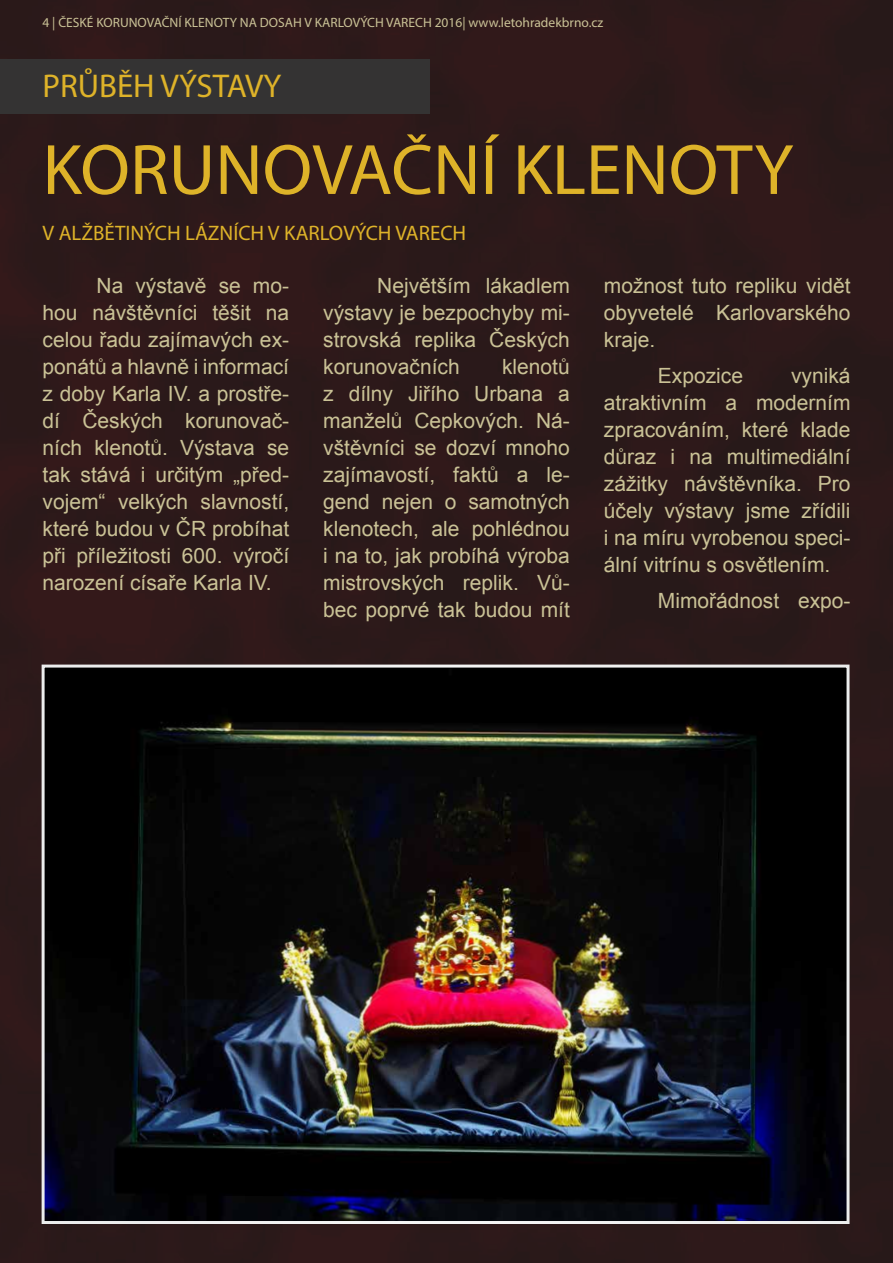
<style>
.page{position:relative;width:893px;height:1263px;background:#2c191a}
.page>*{position:absolute;margin:0;border:0;box-sizing:border-box;transform-origin:0 0}
.t1{font:72px "Myriad Pro";color:#deb329}
.t2{font:33px "Myriad Pro";color:#deb329}
.t3{font:21px/27px "Arial";color:#cac296;text-align:justify}
.t4{font:21px "Myriad Pro";color:#deb329}
.t5{font:13.5px "Myriad Pro";color:#cac296}
</style>
<div class="page">
<img style="left:46px;top:668px;width:799px;height:552px">
<div style="left:42px;top:664px;width:807px;height:560px;border:3px solid #fff"></div>
<div style="left:0;top:60px;width:429px;height:54px;background:#343333"></div>
<p class="t5" style="left:43px;top:14px;width:562px">4 | ČESKÉ KORUNOVAČNÍ KLENOTY NA DOSAH V KARLOVÝCH VARECH 2016| www.letohradekbrno.cz</p>
<h2 class="t2" style="left:43px;top:66px;width:240px">PRŮBĚH VÝSTAVY</h2>
<h1 class="t1" style="left:43px;top:125px;width:752px">KORUNOVAČNÍ KLENOTY</h1>
<p class="t4" style="left:43px;top:220px;width:425px">V ALŽBĚTINÝCH LÁZNÍCH V KARLOVÝCH VARECH</p>
<p class="t3" style="left:43px;top:272px;width:248px;text-indent:54px">Na výstavě se mo&shy;hou návštěvníci těšit na celou řadu zajímavých ex&shy;ponátů a hlavně i informací z doby Karla IV. a prostře&shy;dí Českých korunovač&shy;ních klenotů. Výstava se tak stává i určitým „před&shy;vojem“ velkých slavností, které budou v ČR probíhat při příležitosti 600. výročí narození císaře Karla IV.</p>
<p class="t3" style="left:323px;top:272px;width:248px;text-indent:54px">Největším lákadlem výstavy je bezpochyby mi&shy;strovská replika Českých korunovačních</p>
<p class="t3" style="left:604px;top:272px;width:248px">možnost tuto repliku vidět obyvetelé Karlovarského kraje.</p>
<p class="t3" style="left:658px;top:362px;width:87px">Expozice</p>
<p class="t3" style="left:323px;top:353px;width:248px;text-indent:179px">klenotů z dílny Jiřího Urbana a manželů Cepkových. Ná&shy;vštěvníci se dozví mnoho zajímavostí, faktů a le&shy;gend nejen o samotných klenotech, ale pohlédnou i na to, jak probíhá výroba mistrovských replik. Vů&shy;bec poprvé tak budou mít</p>
<p class="t3" style="left:604px;top:362px;width:248px;text-indent:187px">vyniká atraktivním a moderním zpracováním, které klade důraz i na multimediální zážitky návštěvníka. Pro účely výstavy jsme zřídili i na míru vyrobenou speci&shy;ální vitrínu s osvětlením.</p>
<p class="t3" style="left:658px;top:587px;width:194px">Mimořádnost expo-</p>
</div>
